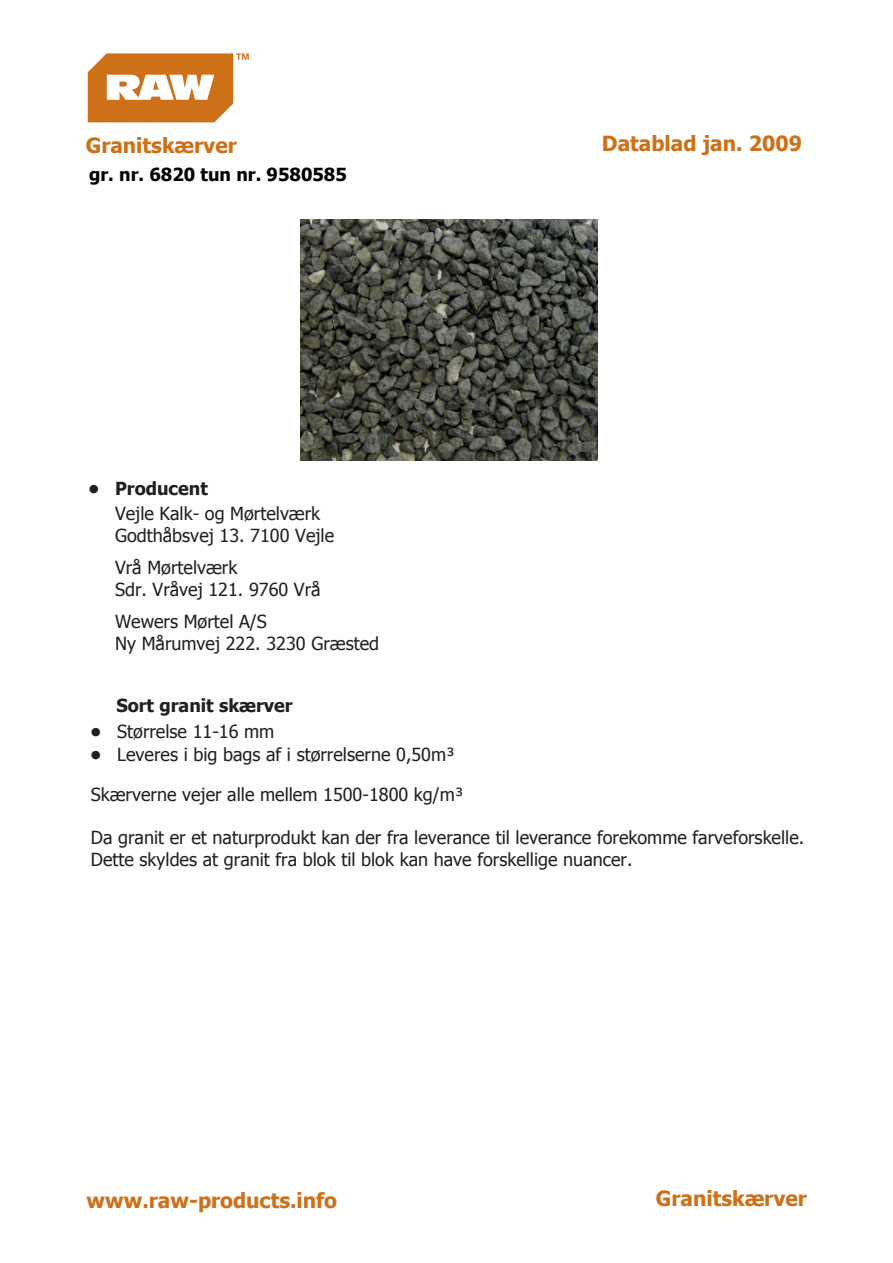
<style>
.page{position:relative;width:893px;height:1263px;background:#fff}
.page>*{position:absolute;margin:0;border:0;box-sizing:border-box;transform-origin:0 0}
.t1{font:700 20.85px "Tahoma";color:#ce7018}
.t2{font:18px/21.6px "Tahoma";color:#231f20}
.t3{font:700 18px "Tahoma";color:#231f20}
.t4{font:700 18px "Tahoma";color:#000}
.s1{font-weight:700}
</style>
<div class="page">
<svg style="left:88px;top:53px;width:161px;height:69px"></svg>
<img style="left:300px;top:220px;width:298px;height:240px">
<p class="t1" style="left:86px;top:131px;width:152px">Granitskærver</p>
<p class="t4" style="left:89px;top:162px;width:259px">gr. nr. 6820 tun nr. 9580585</p>
<p class="t3" style="left:88px;top:476px;width:121px">• Producent</p>
<p class="t2" style="left:115px;top:502px;width:221px">Vejle Kalk- og Mørtelværk<br>Godthåbsvej 13. 7100 Vejle</p>
<p class="t2" style="left:115px;top:556px;width:207px">Vrå Mørtelværk<br>Sdr. Vråvej 121. 9760 Vrå</p>
<p class="t2" style="left:115px;top:610px;width:266px">Wewers Mørtel A/S<br>Ny Mårumvej 222. 3230 Græsted</p>
<p class="t1" style="left:602px;top:128px;width:202px">Datablad jan. 2009</p>
<p class="t3" style="left:116px;top:693px;width:178px">Sort granit skærver</p>
<p class="t2" style="left:90px;top:720px;width:186px"><span class="s1">•</span> Størrelse 11-16 mm</p>
<p class="t2" style="left:90px;top:742px;width:366px"><span class="s1">•</span> Leveres i big bags af i størrelserne 0,50m³</p>
<p class="t2" style="left:91px;top:783px;width:374px">Skærverne vejer alle mellem 1500-1800 kg/m³</p>
<p class="t2" style="left:91px;top:826px;width:715px">Da granit er et naturprodukt kan der fra leverance til leverance forekomme farveforskelle.<br>Dette skyldes at granit fra blok til blok kan have forskellige nuancer.</p>
<p class="t1" style="left:87px;top:1185px;width:252px">www.raw-products.info</p>
<p class="t1" style="left:656px;top:1183px;width:152px">Granitskærver</p>
</div>
